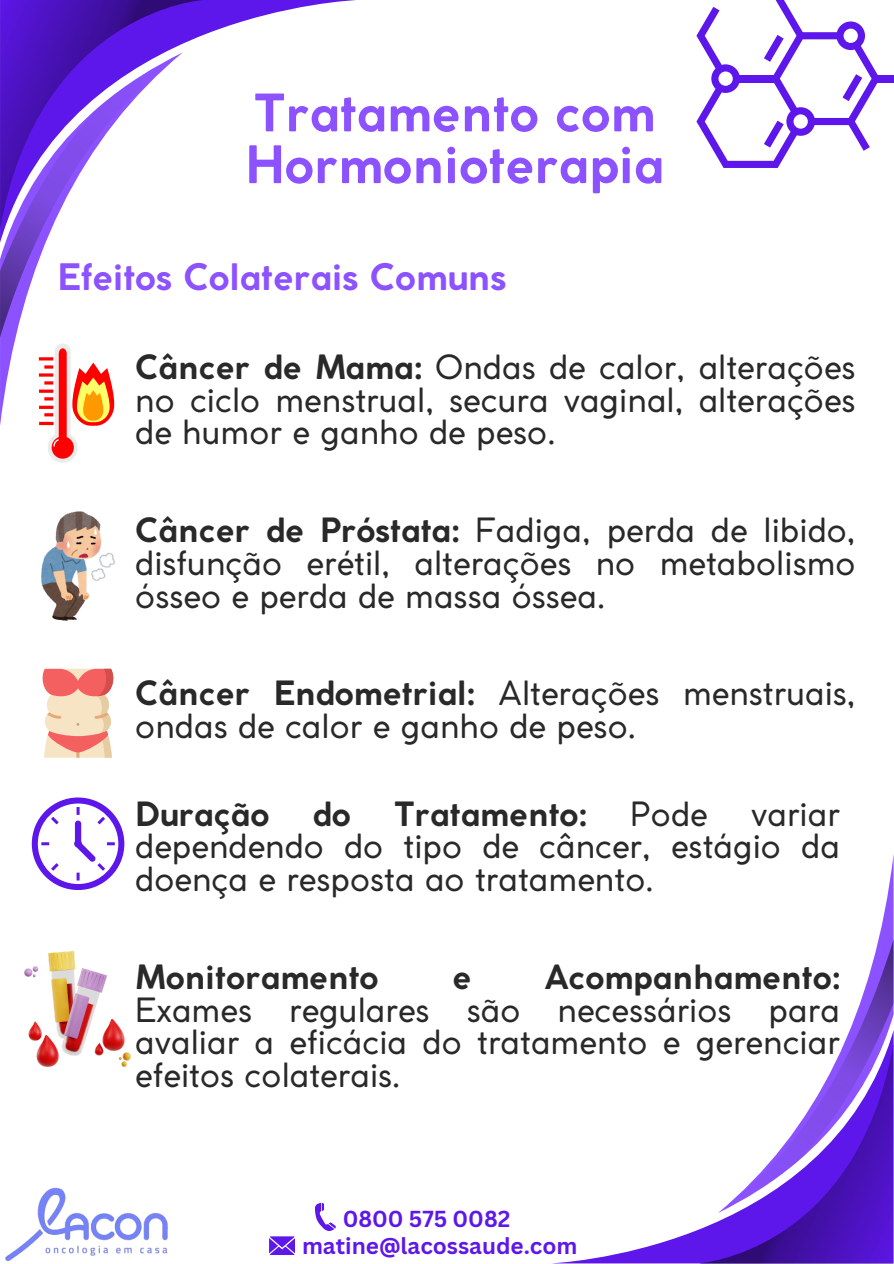
<style>
.page{position:relative;width:894px;height:1264px;background:#fff}
.page>*{position:absolute;margin:0;border:0;box-sizing:border-box;transform-origin:0 0}
.t1{font:700 51px/51.8px "Coco Gothic";color:#8c52ff}
.t2{font:700 36px "Coco Gothic";color:#8c52ff}
.t3{font:33px/32.7px "Coco Gothic";color:#292929;text-align:justify}
.t4{font:700 33px "Coco Gothic";color:#292929}
.t5{font:700 22.5px "Canva Sans";color:#5e17eb}
.s1{font-weight:700}
</style>
<div class="page">
<svg style="left:0;top:337px;width:115px;height:89px"></svg>
<svg style="left:203px;top:0;width:153px;height:35px"></svg>
<svg style="left:0;top:0;width:203px;height:52px;background:#541ac6"></svg>
<svg style="left:0;top:52px;width:183px;height:285px"></svg>
<svg style="left:878px;top:859px;width:15px;height:80px"></svg>
<svg style="left:557px;top:1230px;width:141px;height:33px"></svg>
<svg style="left:698px;top:1212px;width:195px;height:51px;background:#541bc6"></svg>
<svg style="left:719px;top:939px;width:174px;height:273px"></svg>
<svg style="left:269px;top:1236px;width:26px;height:18px"></svg>
<svg style="left:315px;top:1202px;width:21px;height:29px"></svg>
<img style="left:5px;top:1187px;width:163px;height:75px">
<svg style="left:696px;top:0;width:183px;height:168px"></svg>
<div style="left:875px;top:75px;width:18px;height:7px;background:#5e17eb"></div>
<hr style="left:39px;top:357px;width:14px;height:3px;background:#f00">
<hr style="left:39px;top:373px;width:14px;height:3px;background:#f00">
<svg style="left:39px;top:389px;width:5px;height:4px"></svg>
<hr style="left:39px;top:406px;width:14px;height:3px;background:#f00">
<hr style="left:39px;top:422px;width:14px;height:3px;background:#f00">
<svg style="left:44px;top:343px;width:70px;height:120px"></svg>
<img style="left:41px;top:512px;width:74px;height:108px">
<svg style="left:42px;top:668px;width:72px;height:89px;background:#f4b4a3"></svg>
<svg style="left:32px;top:797px;width:92px;height:92px"></svg>
<img style="left:25px;top:951px;width:106px;height:115px">
<p class="t1" style="left:245px;top:92px;width:420px">Tratamento com<br>Hormonioterapia</p>
<p class="t2" style="left:58px;top:264px;width:450px">Efeitos Colaterais Comuns</p>
<p class="t3" style="left:135px;top:353px;width:721px"><span class="s1">Câncer de Mama:</span> Ondas de calor, alterações no ciclo menstrual, secura vaginal, alterações de humor e ganho de peso.</p>
<h3 class="t3" style="left:135px;top:517px;width:721px"><span class="s1">Câncer de Próstata:</span> Fadiga, perda de libido, disfunção erétil, alterações no metabolismo ósseo e perda de massa óssea.</h3>
<h3 class="t3" style="left:135px;top:680px;width:721px"><span class="s1">Câncer Endometrial:</span> Alterações menstruais, ondas de calor e ganho de peso.</h3>
<p class="t4" style="left:135px;top:801px;width:136px">Duração</p>
<p class="t4" style="left:313px;top:801px;width:40px">do</p>
<p class="t4" style="left:394px;top:801px;width:194px">Tratamento:</p>
<p class="t3" style="left:630px;top:800px;width:79px">Pode</p>
<p class="t3" style="left:135px;top:800px;width:706px;text-indent:615px">variar dependendo do tipo de câncer, estágio da doença e resposta ao tratamento.</p>
<h3 class="t4" style="left:135px;top:964px;width:245px">Monitoramento</h3>
<h3 class="t4" style="left:452px;top:964px;width:20px">e</h3>
<h3 class="t3" style="left:135px;top:963px;width:706px;text-indent:409px"><span class="s1">Acompanhamento:<br></span>Exames regulares são necessários para avaliar a eficácia do tratamento e gerenciar efeitos colaterais.</h3>
<p class="t5" style="left:342px;top:1202px;width:169px">0800 575 0082</p>
<h3 class="t5" style="left:302px;top:1229px;width:277px">matine@lacossaude.com</h3>
</div>
